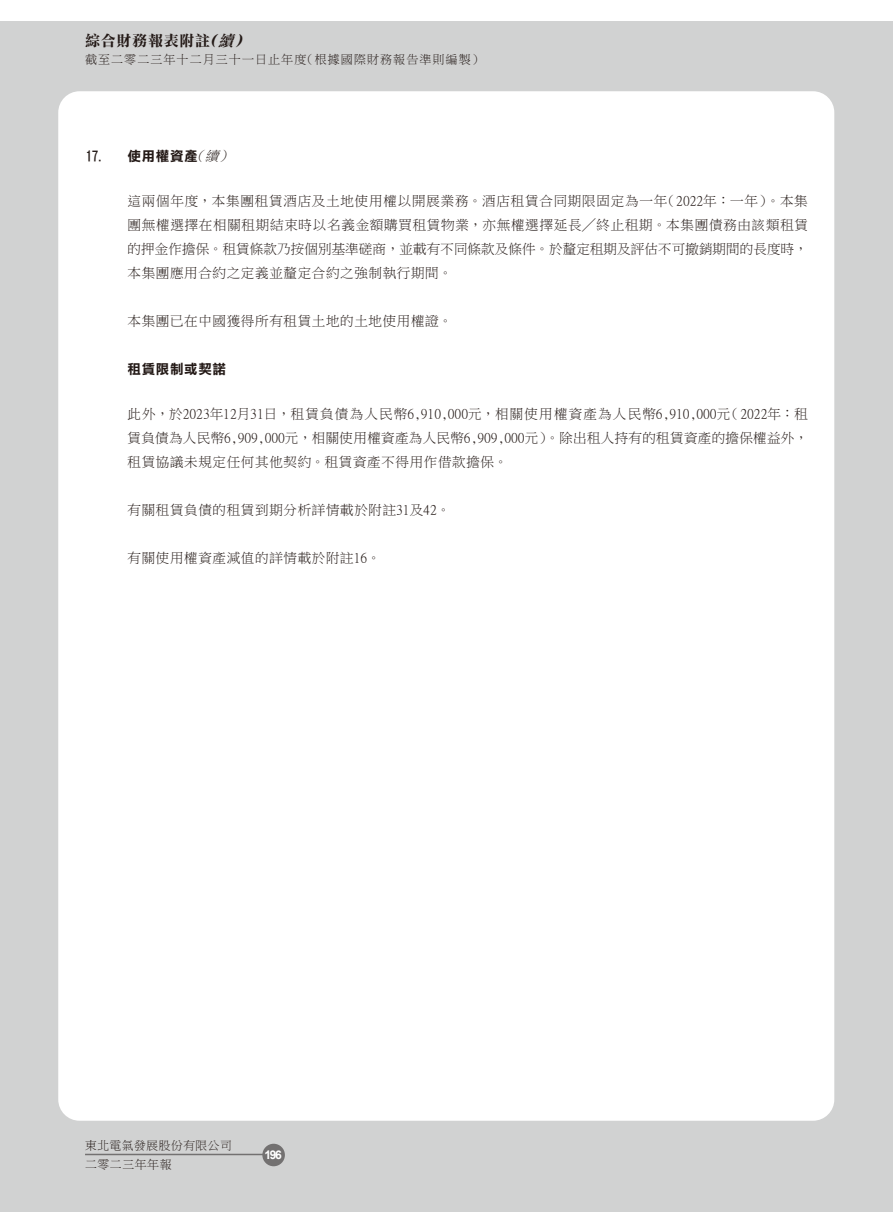
<style>
.page{position:relative;width:893px;height:1212px;background:#fff}
.page>*{position:absolute;margin:0;border:0;box-sizing:border-box;transform-origin:0 0}
.t1{font:15px "DF Li Song Bd WIN BF";letter-spacing:.05em;color:#231916}
._00_txt{font:13.5px/24px "Ming Li U";letter-spacing:.05em;color:#231916;text-align:justify}
._01_H1{font:13.5px "DF Li Hei Bd WIN BF";letter-spacing:.05em;color:#231916}
._02_H2{font:13.5px "DF Li Hei Bd WIN BF";letter-spacing:.05em;color:#231916}
.t2{font:12px "Ming Li U";letter-spacing:.09em;color:#231916}
.t3{font:700 12px "Arial";color:#fff}
.t4{font:11.85px "Ming Li U";letter-spacing:.05em;color:#231916}
.t5{font:11.7px "Ming Li U";letter-spacing:.05em;color:#231916}
.s1{font-style:italic}
.s2{font-family:"Ming Li U";font-style:italic}
</style>
<div class="page">
<div style="left:0;top:21px;width:892px;height:1191px;background:#d1d2d2"></div>
<div style="left:58px;top:91px;width:776px;height:1030px;background:#fff;border-radius:21px"></div>
<hr style="left:85px;top:1154px;width:180px;height:1px;background:#737171">
<div style="left:262px;top:1144px;width:23px;height:22px;background:#737171;border-radius:50%"></div>
<p class="t1" style="left:85px;top:33px;width:169px">綜合財務報表附註<span class="s1">（續）</span></p>
<p class="t2" style="left:85px;top:54px;width:400px">截至二零二三年十二月三十一日止年度（根據國際財務報告準則編製）</p>
<p class="_01_H1" style="left:85px;top:149px;width:152px">17. 使用權資產<span class="s2">（續）</span></p>
<p class="_00_txt" style="left:128px;top:189px;width:682px">這兩個年度，本集團租賃酒店及土地使用權以開展業務。酒店租賃合同期限固定為一年（2022年：一年）。本集團無權選擇在相關租期結束時以名義金額購買租賃物業，亦無權選擇延長╱終止租期。本集團債務由該類租賃的押金作擔保。租賃條款乃按個別基準磋商，並載有不同條款及條件。於釐定租期及評估不可撤銷期間的長度時，本集團應用合約之定義並釐定合約之強制執行期間。</p>
<p class="_00_txt" style="left:128px;top:309px;width:326px">本集團已在中國獲得所有租賃土地的土地使用權證。</p>
<p class="_02_H2" style="left:128px;top:362px;width:100px">租賃限制或契諾</p>
<p class="_00_txt" style="left:128px;top:402px;width:682px">此外，於2023年12月31日，租賃負債為人民幣6,910,000元，相關使用權資產為人民幣6,910,000元（2022年：租賃負債為人民幣6,909,000元，相關使用權資產為人民幣6,909,000元）。除出租人持有的租賃資產的擔保權益外，租賃協議未規定任何其他契約。租賃資產不得用作借款擔保。</p>
<p class="_00_txt" style="left:128px;top:498px;width:324px">有關租賃負債的租賃到期分析詳情載於附註31及42。</p>
<p class="_00_txt" style="left:128px;top:546px;width:255px">有關使用權資產減值的詳情載於附註16。</p>
<p class="t5" style="left:85px;top:1140px;width:148px">東北電氣發展股份有限公司</p>
<p class="t4" style="left:85px;top:1159px;width:88px">二零二三年年報</p>
<p class="t3" style="left:264px;top:1146px;width:19px">196</p>
</div>
